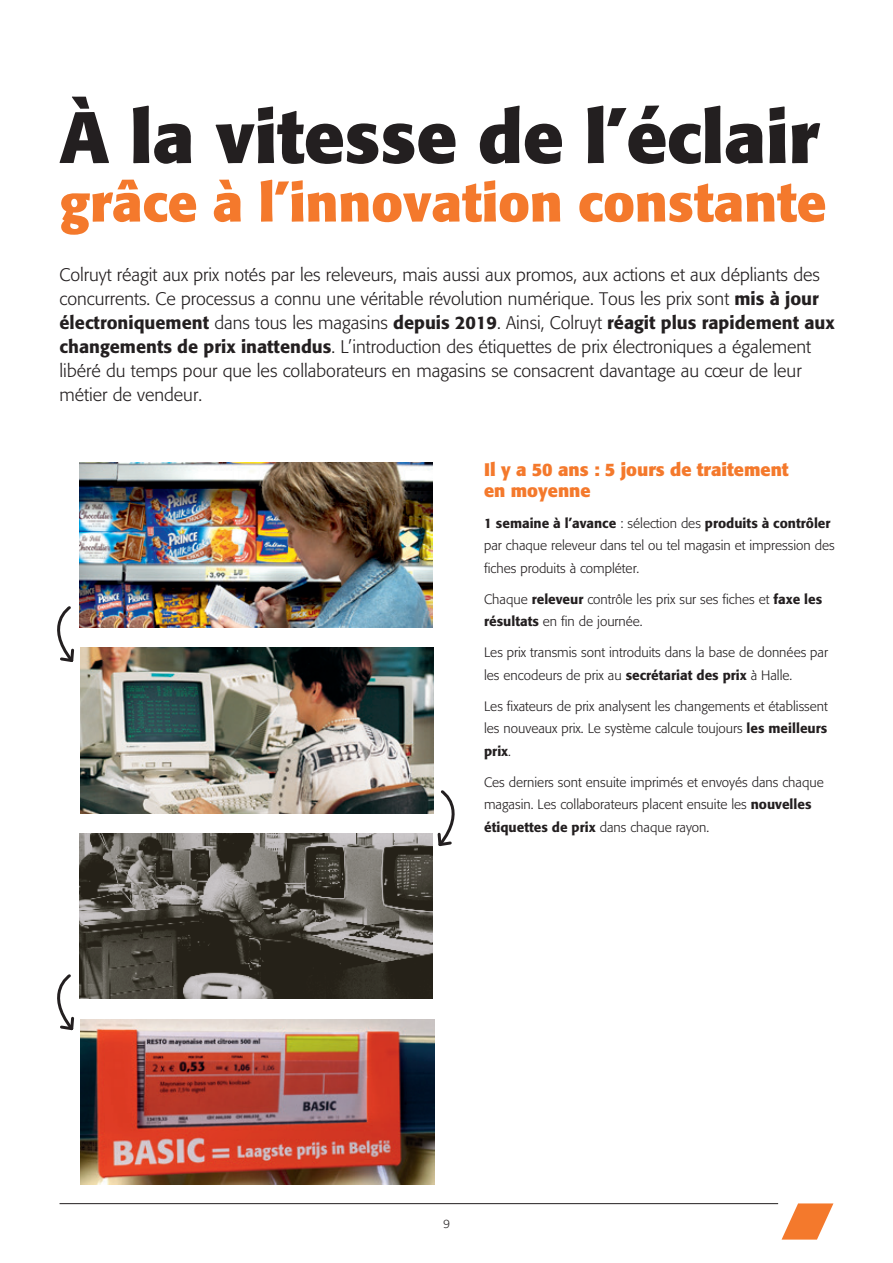
<style>
.page{position:relative;width:893px;height:1263px;background:#fff}
.page>*{position:absolute;margin:0;border:0;box-sizing:border-box;transform-origin:0 0}
.t1{font:700 72px "OTF Dynamite";color:#231f20}
.t2{font:700 52.5px "OTF Dynamite";color:#f4792c}
.t3{font:300 18px/24px "OTF Dynamite";color:#231f20}
.t4{font:700 18px/21px "OTF Dynamite";color:#f4792c}
.t5{font:300 13.5px/22.5px "OTF Dynamite";color:#231f20}
.t6{font:300 12px "OTF Dynamite";color:#231f20}
.s1{font-weight:500}
</style>
<div class="page">
<hr style="left:60px;top:1203px;width:718px;height:1px;background:#231f20">
<svg style="left:782px;top:1203px;width:51px;height:36px"></svg>
<img style="left:79px;top:462px;width:353px;height:165px">
<img style="left:80px;top:648px;width:354px;height:165px">
<img style="left:79px;top:834px;width:354px;height:165px">
<img style="left:81px;top:1019px;width:353px;height:166px">
<svg style="left:57px;top:974px;width:18px;height:57px"></svg>
<svg style="left:437px;top:790px;width:18px;height:57px"></svg>
<svg style="left:57px;top:606px;width:18px;height:56px"></svg>
<h1 class="t1" style="left:60px;top:92px;width:761px">À la vitesse de l’éclair</h1>
<h2 class="t2" style="left:60px;top:170px;width:768px">grâce à l’innovation constante</h2>
<p class="t3" style="left:60px;top:263px;width:777px">Colruyt réagit aux prix notés par les releveurs, mais aussi aux promos, aux actions et aux dépliants des concurrents. Ce processus a connu une véritable révolution numérique. Tous les prix sont <span class="s1">mis à jour électroniquement</span> dans tous les magasins <span class="s1">depuis 2019</span>. Ainsi, Colruyt <span class="s1">réagit plus rapidement aux changements de prix inattendus</span>. L’introduction des étiquettes de prix électroniques a également libéré du temps pour que les collaborateurs en magasins se consacrent davantage au cœur de leur métier de vendeur.</p>
<h3 class="t4" style="left:484px;top:459px;width:306px">Il y a 50 ans : 5 jours de traitement en moyenne</h3>
<p class="t5" style="left:484px;top:512px;width:352px"><span class="s1">1 semaine à l’avance</span> : sélection des <span class="s1">produits à contrôler </span>par chaque releveur dans tel ou tel magasin et impression des fiches produits à compléter.</p>
<p class="t5" style="left:484px;top:588px;width:340px">Chaque <span class="s1">releveur</span> contrôle les prix sur ses fiches et <span class="s1">faxe les résultats</span> en fin de journée.</p>
<p class="t5" style="left:484px;top:641px;width:345px">Les prix transmis sont introduits dans la base de données par les encodeurs de prix au <span class="s1">secrétariat des prix</span> à Halle.</p>
<p class="t5" style="left:484px;top:695px;width:345px;text-align:justify">Les fixateurs de prix analysent les changements et établissent les nouveaux prix. Le système calcule toujours <span class="s1">les meilleurs prix</span>.</p>
<p class="t5" style="left:484px;top:771px;width:341px">Ces derniers sont ensuite imprimés et envoyés dans chaque magasin. Les collaborateurs placent ensuite les <span class="s1">nouvelles étiquettes de prix</span> dans chaque rayon.</p>
<p class="t6" style="left:443px;top:1217px;width:8px">9</p>
</div>
